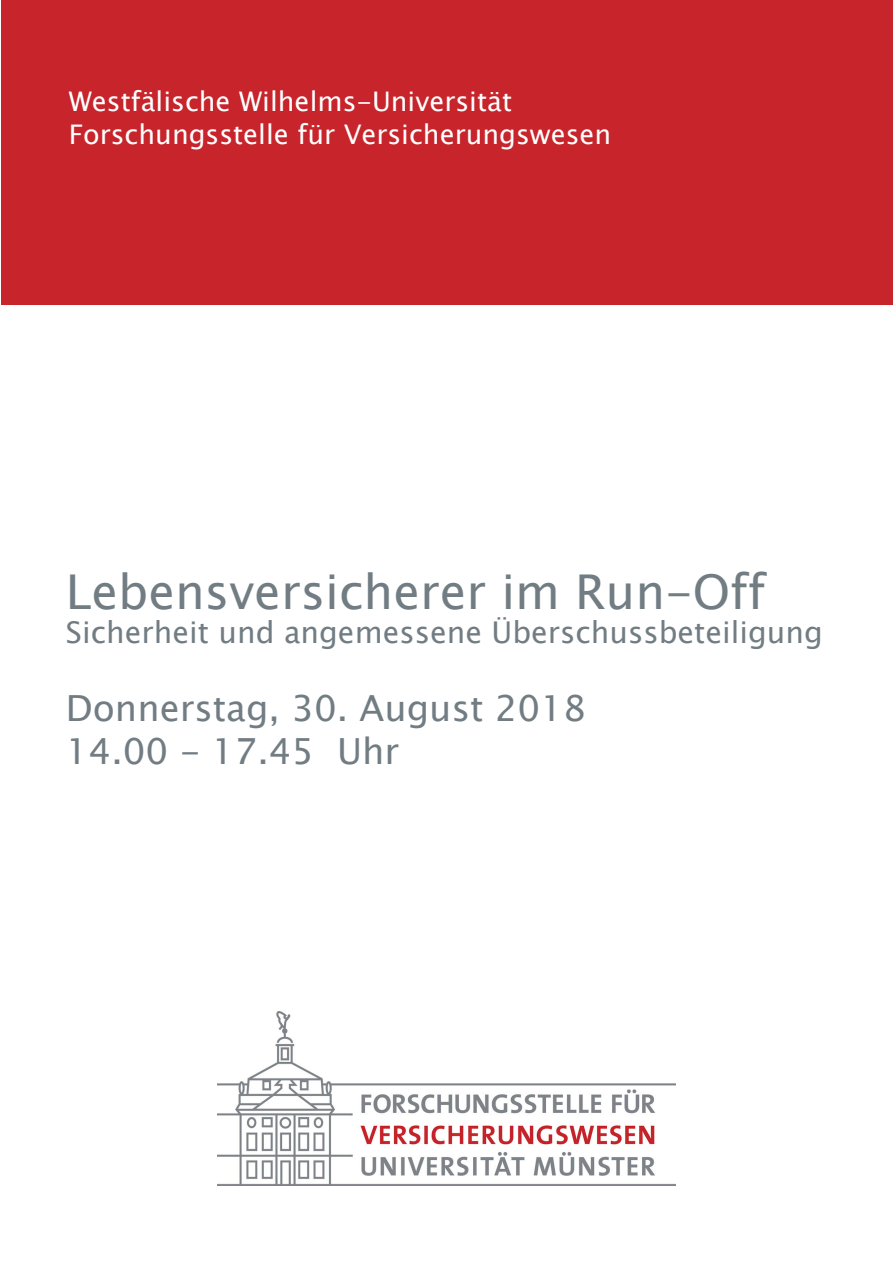
<style>
.page{position:relative;width:893px;height:1263px;background:#fff}
.page>*{position:absolute;margin:0;border:0;box-sizing:border-box;transform-origin:0 0}
.t1{font:48px "Lucida Sans Unicode";color:#717d83}
.t2{font:36px "Lucida Sans Unicode";color:#717d83}
.t3{font:30px "Lucida Sans Unicode";color:#717d83}
.t4{font:27px "Lucida Sans Unicode";color:#fff}
</style>
<div class="page">
<div style="left:1px;top:0;width:892px;height:305px;background:#c8242b"></div>
<img style="left:218px;top:1011px;width:457px;height:174px">
<p class="t4" style="left:69px;top:80px;width:445px">Westfälische Wilhelms-Universität</p>
<p class="t4" style="left:69px;top:113px;width:544px">Forschungsstelle für Versicherungswesen</p>
<p class="t1" style="left:66px;top:554px;width:701px">Lebensversicherer im Run-Off</p>
<p class="t3" style="left:66px;top:609px;width:758px">Sicherheit und angemessene Überschussbeteiligung</p>
<p class="t2" style="left:66px;top:679px;width:521px">Donnerstag, 30. August 2018</p>
<p class="t2" style="left:66px;top:723px;width:335px">14.00 - 17.45 Uhr</p>
</div>
